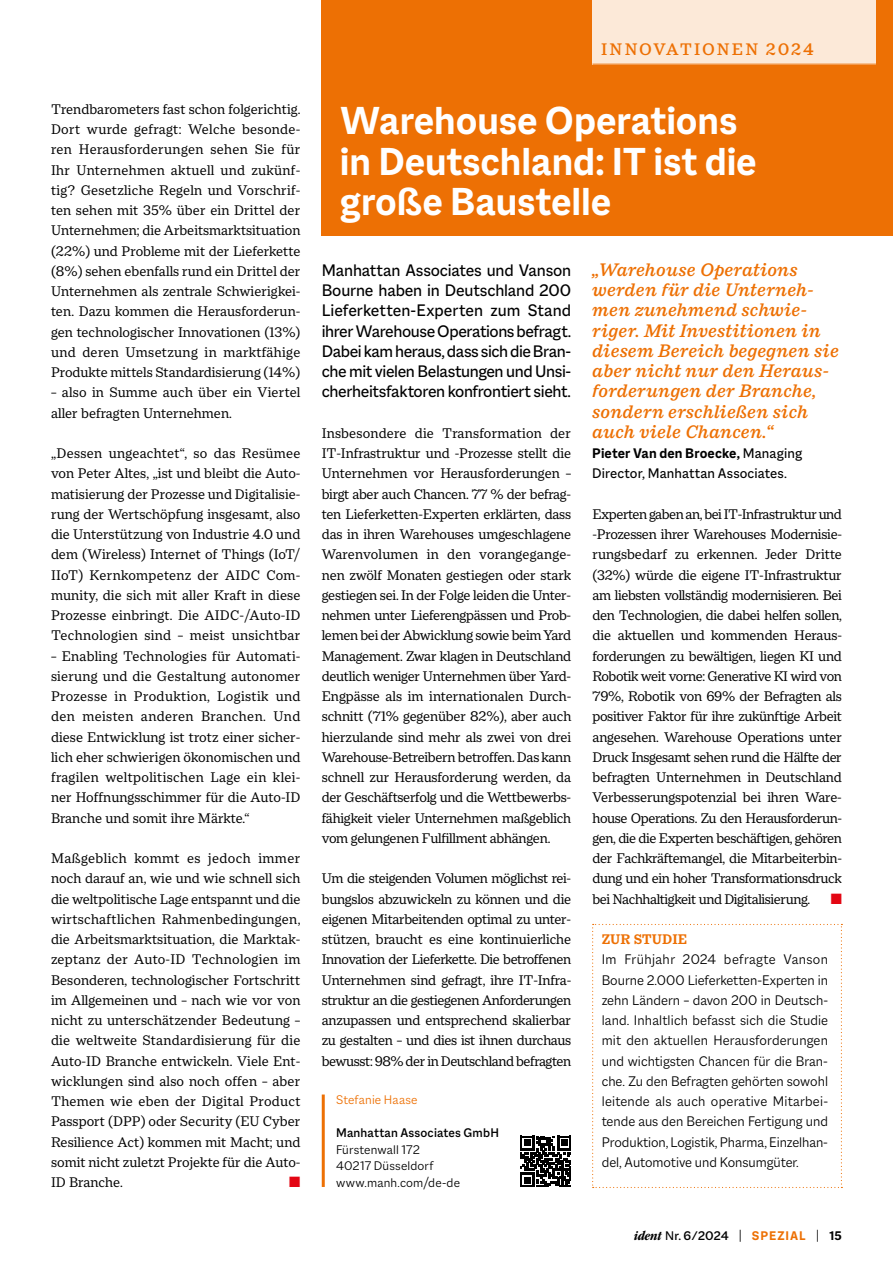
<style>
.page{position:relative;width:893px;height:1263px;background:#fff}
.page>*{position:absolute;margin:0;border:0;box-sizing:border-box;transform-origin:0 0}
.t1{font:700 42px/40.5px "Macklin Sans";color:#fff}
.t2{font:italic 500 19.5px/20.2px "Macklin Text";color:#ed7004}
.t3{font:18px/20.2px "Macklin Sans";letter-spacing:-.02em;color:#000;text-align:justify}
.t4{font:500 18px "Macklin Text";letter-spacing:.11em;color:#ed7004}
.t5{font:15px/20.2px "Macklin Text";letter-spacing:-.005em;color:#000;text-align:justify}
.t6{font:300 15px/20.2px "Macklin Sans";letter-spacing:-.005em;color:#000;text-align:justify}
.t7{font:15px/20.2px "Macklin Sans";letter-spacing:.01em;color:#000}
.t8{font:700 15px "Macklin Text";color:#ed7004}
.t9{font:15px "Zapf Dingbats ITC";color:#e30613}
.t10{font:500 13.5px "Macklin Sans";letter-spacing:.015em;color:#000}
.t11{font:300 13.5px/16.5px "Macklin Sans";letter-spacing:.01em;color:#000}
.t12{font:300 13.5px "Macklin Sans";letter-spacing:.015em;color:#ed7004}
.s1{font-weight:700}
.s2{font-family:"ITC Garamond Std";font-weight:700;font-style:italic;font-stretch:condensed}
.s3{font-weight:400}
.s4{font-weight:300}
.s5{font-weight:700;color:#ed7004}
</style>
<div class="page">
<div style="left:322px;top:0;width:571px;height:235px;background:#ed7004"></div>
<svg style="left:592px;top:924px;width:250px;height:264px"></svg>
<div style="left:592px;top:0;width:301px;height:65px;background:#fce9d8"></div>
<hr style="left:592px;top:64px;width:301px;height:1px;background:#ed7004">
<div style="left:876px;top:0;width:17px;height:65px;background:#ed7004"></div>
<hr style="left:322px;top:1094px;width:3px;height:93px;background:#ed7004">
<svg style="left:520px;top:1136px;width:51px;height:51px"></svg>
<p class="t5" style="left:51px;top:99px;width:251px">Trendbarometers fast schon folgerichtig.<br>Dort wurde gefragt: Welche besonde&shy;ren Herausforderungen sehen Sie für Ihr Unternehmen aktuell und zukünf&shy;tig? Gesetzliche Regeln und Vorschrif&shy;ten sehen mit 35% über ein Drittel der Unternehmen; die Arbeitsmarktsituation (22%) und Probleme mit der Lieferkette (8%) sehen ebenfalls rund ein Drittel der Unternehmen als zentrale Schwierigkei&shy;ten. Dazu kommen die Herausforderun&shy;gen technologischer Innovationen (13%) und deren Umsetzung in marktfähige Produkte mittels Standardisierung (14%)</p>
<p class="t5" style="left:51px;top:382px;width:251px">– also in Summe auch über ein Viertel aller befragten Unternehmen.</p>
<p class="t5" style="left:51px;top:443px;width:251px">„Dessen ungeachtet“, so das Resümee von Peter Altes, „ist und bleibt die Auto&shy;matisierung der Prozesse und Digitalisie&shy;rung der Wertschöpfung insgesamt, also die Unterstützung von Industrie 4.0 und dem (Wireless) Internet of Things (IoT/ IIoT) Kernkompetenz der AIDC Com&shy;munity, die sich mit aller Kraft in diese Prozesse einbringt. Die AIDC-/Auto-ID Technologien sind – meist unsichtbar</p>
<p class="t5" style="left:51px;top:645px;width:251px">– Enabling Technologies für Automati&shy;sierung und die Gestaltung autonomer Prozesse in Produktion, Logistik und den meisten anderen Branchen. Und diese Entwicklung ist trotz einer sicher&shy;lich eher schwierigen ökonomischen und fragilen weltpolitischen Lage ein klei&shy;ner Hoffnungsschimmer für die Auto-ID Branche und somit ihre Märkte.“</p>
<p class="t5" style="left:51px;top:848px;width:251px">Maßgeblich kommt es jedoch immer noch darauf an, wie und wie schnell sich die weltpolitische Lage entspannt und die wirtschaftlichen Rahmenbedingungen, die Arbeitsmarktsituation, die Marktak&shy;zeptanz der Auto-ID Technologien im Besonderen, technologischer Fortschritt im Allgemeinen und – nach wie vor von nicht zu unterschätzender Bedeutung – die weltweite Standardisierung für die Auto-ID Branche entwickeln. Viele Ent&shy;wicklungen sind also noch offen – aber Themen wie eben der Digital Product Passport (DPP) oder Security (EU Cyber Resilience Act) kommen mit Macht; und somit nicht zuletzt Projekte für die Auto-ID Branche.</p>
<p class="t9" style="left:289px;top:1175px;width:13px">■</p>
<p class="t4" style="left:601px;top:39px;width:131px">INNOVATIONEN</p>
<p class="t4" style="left:766px;top:39px;width:50px">2024</p>
<h1 class="t1" style="left:340px;top:100px;width:418px">Warehouse Operations in Deutschland: IT ist die große Baustelle</h1>
<p class="t3" style="left:322px;top:260px;width:251px">Manhattan Associates und Vanson Bourne haben in Deutschland 200<br>Lieferketten-Experten zum Stand ihrer Warehouse Operations befragt.<br>Dabei kam heraus, dass sich die Bran&shy;che mit vielen Belastungen und Unsi&shy;cherheitsfaktoren konfrontiert sieht.</p>
<p class="t5" style="left:322px;top:423px;width:251px">Insbesondere die Transformation der IT-Infrastruktur und -Prozesse stellt die Unternehmen vor Herausforderungen – birgt aber auch Chancen. 77 % der befrag&shy;ten Lieferketten-Experten erklärten, dass das in ihren Warehouses umgeschlagene Warenvolumen in den vorangegange&shy;nen zwölf Monaten gestiegen oder stark gestiegen sei. In der Folge leiden die Unter&shy;nehmen unter Lieferengpässen und Prob&shy;lemen bei der Abwicklung sowie beim Yard Management. Zwar klagen in Deutschland deutlich weniger Unternehmen über Yard-Engpässe als im internationalen Durch&shy;schnitt (71% gegenüber 82%), aber auch hierzulande sind mehr als zwei von drei Warehouse-Betreibern betroffen. Das kann schnell zur Herausforderung werden, da der Geschäftserfolg und die Wettbewerbs&shy;fähigkeit vieler Unternehmen maßgeblich vom gelungenen Fulfillment abhängen.</p>
<p class="t5" style="left:322px;top:868px;width:251px">Um die steigenden Volumen möglichst rei&shy;bungslos abzuwickeln zu können und die eigenen Mitarbeitenden optimal zu unter&shy;stützen, braucht es eine kontinuierliche Innovation der Lieferkette. Die betroffenen Unternehmen sind gefragt, ihre IT-Infra&shy;struktur an die gestiegenen Anforderungen anzupassen und entsprechend skalierbar zu gestalten – und dies ist ihnen durchaus bewusst: 98% der in Deutschland befragten</p>
<p class="t12" style="left:336px;top:1092px;width:83px">Stefanie Haase</p>
<p class="t10" style="left:336px;top:1125px;width:164px">Manhattan Associates GmbH</p>
<p class="t11" style="left:336px;top:1141px;width:126px">Fürstenwall 172<br>40217 Düsseldorf www.manh.com/de-de</p>
<h2 class="t2" style="left:592px;top:259px;width:248px">„Warehouse Operations werden für die Unterneh&shy;men zunehmend schwie&shy;riger. Mit Investitionen in diesem Bereich begegnen sie aber nicht nur den Heraus&shy;forderungen der Branche, sondern erschließen sich auch viele Chancen.“</h2>
<p class="t7" style="left:592px;top:443px;width:211px"><span class="s1">Pieter Van den Broecke,</span> Managing<br>Director, Manhattan Associates.</p>
<p class="t5" style="left:592px;top:504px;width:251px">Experten gaben an, bei IT-Infrastruktur und -Prozessen ihrer Warehouses Modernisie&shy;rungsbedarf zu erkennen. Jeder Dritte (32%) würde die eigene IT-Infrastruktur am liebsten vollständig modernisieren. Bei den Technologien, die dabei helfen sollen, die aktuellen und kommenden Heraus&shy;forderungen zu bewältigen, liegen KI und Robotik weit vorne: Generative KI wird von 79%, Robotik von 69% der Befragten als positiver Faktor für ihre zukünftige Arbeit angesehen. Warehouse Operations unter Druck Insgesamt sehen rund die Hälfte der befragten Unternehmen in Deutschland Verbesserungspotenzial bei ihren Ware&shy;house Operations. Zu den Herausforderun&shy;gen, die die Experten beschäftigen, gehören der Fachkräftemangel, die Mitarbeiterbin&shy;dung und ein hoher Transformationsdruck bei Nachhaltigkeit und Digitalisierung.</p>
<p class="t9" style="left:831px;top:891px;width:13px">■</p>
<p class="t8" style="left:602px;top:931px;width:87px">ZUR STUDIE</p>
<p class="t6" style="left:602px;top:949px;width:228px">Im Frühjahr 2024 befragte Vanson Bourne 2.000 Lieferketten-Experten in zehn Ländern – davon 200 in Deutsch&shy;land. Inhaltlich befasst sich die Studie mit den aktuellen Herausforderungen und wichtigsten Chancen für die Bran&shy;che. Zu den Befragten gehörten sowohl leitende als auch operative Mitarbei&shy;tende aus den Bereichen Fertigung und Produktion, Logistik, Pharma, Einzelhan&shy;del, Automotive und Konsumgüter.</p>
<p class="t10" style="left:634px;top:1228px;width:209px"><span class="s2">ident</span> <span class="s3">N</span>r. 6∕2024 <span class="s4">|</span> <span class="s5">SPEZIAL</span> <span class="s4">|</span> <span class="s1">15</span></p>
</div>
